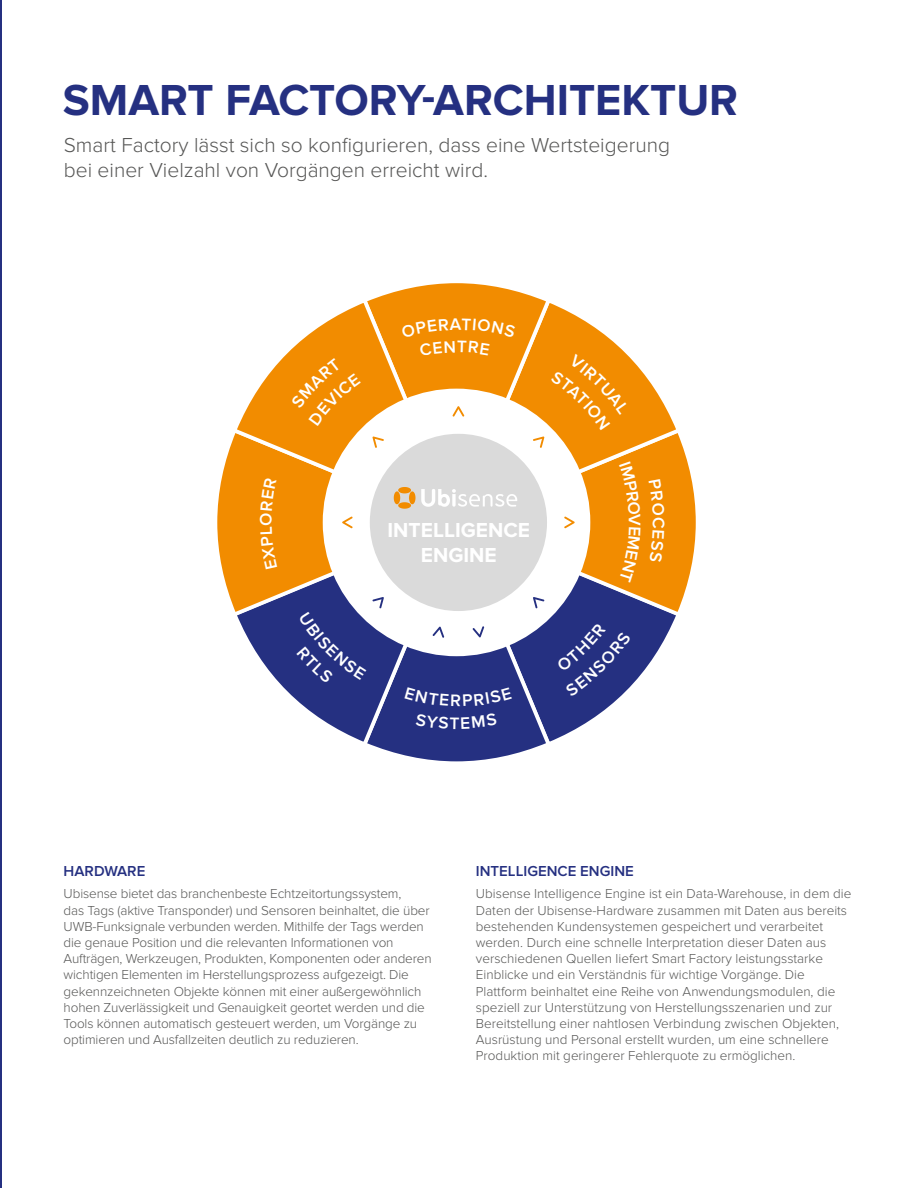
<style>
.page{position:relative;width:918px;height:1188px;background:#fff}
.page>*{position:absolute;margin:0;border:0;box-sizing:border-box;transform-origin:0 0}
.t1{font:700 45px "Proxima Nova";color:#253081}
.t2{font:300 21px/25.2px "Proxima Nova";color:#575756}
.t3{font:700 21px/25.2px "Proxima Nova";color:#fff;text-align:center}
.t4{font:600 15px "Proxima Nova";color:#253081}
.t5{font:300 13.5px/16.2px "Proxima Nova";color:#575756}
</style>
<div class="page">
<hr style="left:0;top:0;width:1px;height:1188px;background:#253081">
<svg style="left:551px;top:617px;width:125px;height:124px"></svg>
<svg style="left:377px;top:656px;width:174px;height:106px;background:#485195"></svg>
<svg style="left:237px;top:617px;width:223px;height:130px;fill:#253081"></svg>
<svg style="left:217px;top:442px;width:106px;height:175px;background:#db9235"></svg>
<svg style="left:590px;top:442px;width:106px;height:175px;background:#cd8c3f"></svg>
<svg style="left:551px;top:303px;width:130px;height:223px;fill:#f28c00"></svg>
<svg style="left:376px;top:283px;width:175px;height:106px;background:#f49e2a"></svg>
<svg style="left:232px;top:298px;width:228px;height:228px;fill:#f28c00"></svg>
<svg style="left:323px;top:389px;width:267px;height:267px"></svg>
<div style="left:370px;top:434px;width:177px;height:177px;background:#dadada;border-radius:88px"></div>
<svg style="left:433px;top:627px;width:11px;height:11px"></svg>
<svg style="left:473px;top:626px;width:11px;height:11px"></svg>
<svg style="left:533px;top:597px;width:11px;height:11px"></svg>
<svg style="left:564px;top:516px;width:11px;height:12px"></svg>
<svg style="left:533px;top:436px;width:11px;height:12px"></svg>
<svg style="left:452px;top:406px;width:12px;height:11px"></svg>
<svg style="left:372px;top:436px;width:12px;height:12px"></svg>
<svg style="left:342px;top:516px;width:11px;height:12px"></svg>
<svg style="left:394px;top:487px;width:21px;height:22px"></svg>
<svg style="left:421px;top:489px;width:96px;height:18px"></svg>
<svg style="left:649px;top:479px;width:16px;height:83px"></svg>
<div style="left:401px;top:318px;width:115px;height:38px;background:#f28c00"></div>
<div style="left:291px;top:358px;width:70px;height:68px;background:#f28c00"></div>
<div style="left:260px;top:477px;width:17px;height:92px;background:#f28c00"></div>
<div style="left:550px;top:354px;width:80px;height:76px;background:#f28c00"></div>
<div style="left:619px;top:462px;width:22px;height:121px;background:#f28c00"></div>
<svg style="left:296px;top:597px;width:88px;height:87px;background:#3b458d"></svg>
<div style="left:556px;top:623px;width:75px;height:73px;background:#253081"></div>
<div style="left:405px;top:687px;width:107px;height:19px;background:#253081"></div>
<svg style="left:415px;top:713px;width:82px;height:16px"></svg>
<h1 class="t1" style="left:63px;top:74px;width:677px">SMART FACTORY-ARCHITEKTUR</h1>
<h2 class="t2" style="left:64px;top:132px;width:608px">Smart Factory lässt sich so konfigurieren, dass eine Wertsteigerung bei einer Vielzahl von Vorgängen erreicht wird.</h2>
<h2 class="t3" style="left:388px;top:517px;width:144px">INTELLIGENCE<br>ENGINE</h2>
<p class="t4" style="left:64px;top:862px;width:83px">HARDWARE</p>
<p class="t5" style="left:64px;top:886px;width:370px">Ubisense bietet das branchenbeste Echtzeitortungssystem,<br>das Tags (aktive Transponder) und Sensoren beinhaltet, die über UWB-Funksignale verbunden werden. Mithilfe der Tags werden die genaue Position und die relevanten Informationen von Aufträgen, Werkzeugen, Produkten, Komponenten oder anderen wichtigen Elementen im Herstellungsprozess aufgezeigt. Die gekennzeichneten Objekte können mit einer außergewöhnlich hohen Zuverlässigkeit und Genauigkeit geortet werden und die Tools können automatisch gesteuert werden, um Vorgänge zu optimieren und Ausfallzeiten deutlich zu reduzieren.</p>
<p class="t4" style="left:476px;top:862px;width:159px">INTELLIGENCE ENGINE</p>
<p class="t5" style="left:476px;top:886px;width:377px">Ubisense Intelligence Engine ist ein Data-Warehouse, in dem die Daten der Ubisense-Hardware zusammen mit Daten aus bereits bestehenden Kundensystemen gespeichert und verarbeitet werden. Durch eine schnelle Interpretation dieser Daten aus verschiedenen Quellen liefert Smart Factory leistungsstarke Einblicke und ein Verständnis für wichtige Vorgänge. Die Plattform beinhaltet eine Reihe von Anwendungsmodulen, die speziell zur Unterstützung von Herstellungsszenarien und zur Bereitstellung einer nahtlosen Verbindung zwischen Objekten, Ausrüstung und Personal erstellt wurden, um eine schnellere Produktion mit geringerer Fehlerquote zu ermöglichen.</p>
</div>
